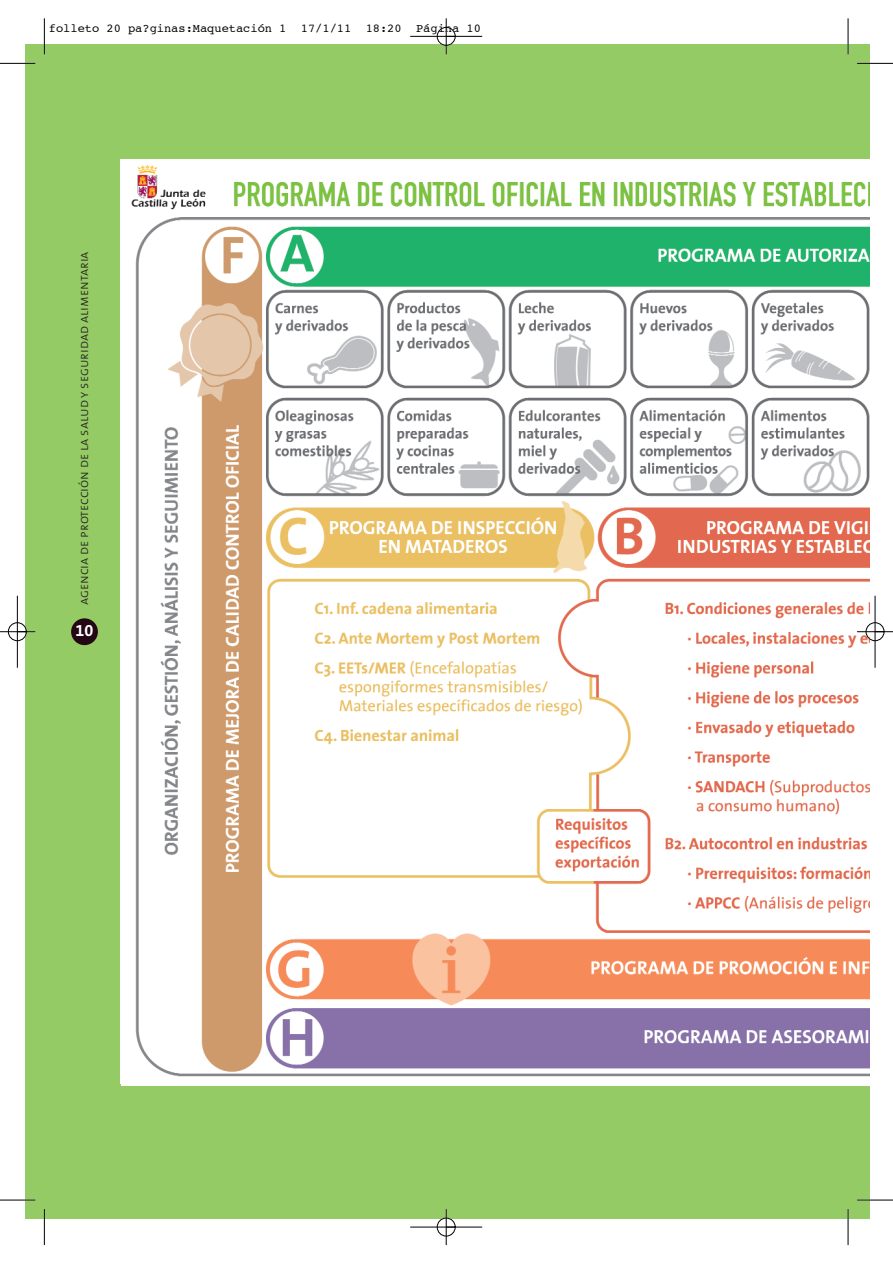
<style>
.page{position:relative;width:893px;height:1263px;background:#fff}
.page>*{position:absolute;margin:0;border:0;box-sizing:border-box;transform-origin:0 0}
.t1{font:16.2px "The Sans Bold Expert";color:#fff}
.t2{font:13.5px "The Sans Light Caps";color:#231f20}
.t3{font:12px "Courier";color:#000}
</style>
<div class="page">
<div style="left:25px;top:44px;width:844px;height:1175px;background:#95cb64"></div>
<div style="left:71px;top:618px;width:27px;height:27px;background:#230712;border-radius:50%"></div>
<img style="left:121px;top:159px;width:748px;height:925px">
<hr style="left:44px;top:18px;width:1px;height:36px;background:#000">
<hr style="left:0;top:63px;width:35px;height:1px;background:#000">
<hr style="left:848px;top:18px;width:1px;height:36px;background:#000">
<hr style="left:857px;top:63px;width:36px;height:1px;background:#000">
<hr style="left:44px;top:1209px;width:1px;height:36px;background:#000">
<hr style="left:0;top:1200px;width:35px;height:1px;background:#000">
<hr style="left:848px;top:1209px;width:1px;height:36px;background:#000">
<hr style="left:857px;top:1200px;width:36px;height:1px;background:#000">
<div style="left:437px;top:27px;width:19px;height:19px;border:1px solid #fff;border-radius:50%"></div>
<div style="left:437px;top:1218px;width:19px;height:18px;border:1px solid #fff;border-radius:50%"></div>
<hr style="left:410px;top:36px;width:72px;height:1px;background:#000">
<hr style="left:410px;top:1227px;width:72px;height:1px;background:#000">
<hr style="left:17px;top:596px;width:1px;height:72px;background:#000">
<hr style="left:875px;top:596px;width:1px;height:72px;background:#000">
<hr style="left:446px;top:18px;width:1px;height:36px;background:#000">
<hr style="left:446px;top:1209px;width:1px;height:36px;background:#000">
<hr style="left:0;top:631px;width:35px;height:1px;background:#000">
<hr style="left:857px;top:631px;width:36px;height:1px;background:#000">
<div style="left:437px;top:27px;width:18px;height:19px;border:1px solid #000;border-radius:50%"></div>
<div style="left:437px;top:1218px;width:18px;height:18px;border:1px solid #000;border-radius:50%"></div>
<div style="left:8px;top:622px;width:19px;height:19px;border:1px solid #000;border-radius:50%"></div>
<div style="left:866px;top:622px;width:18px;height:19px;border:1px solid #000;border-radius:50%"></div>
<p class="t3" style="left:49px;top:23px;width:434px">folleto 20 pa?ginas:Maquetación 1 17/1/11 18:20 Página 10</p>
<p class="t2" style="left:76px;top:605px;width:355px;rotate:-90deg">agencia de protección de la salud y seguridad alimentaria</p>
<h1 class="t1" style="left:76px;top:621px;width:19px">10</h1>
</div>
